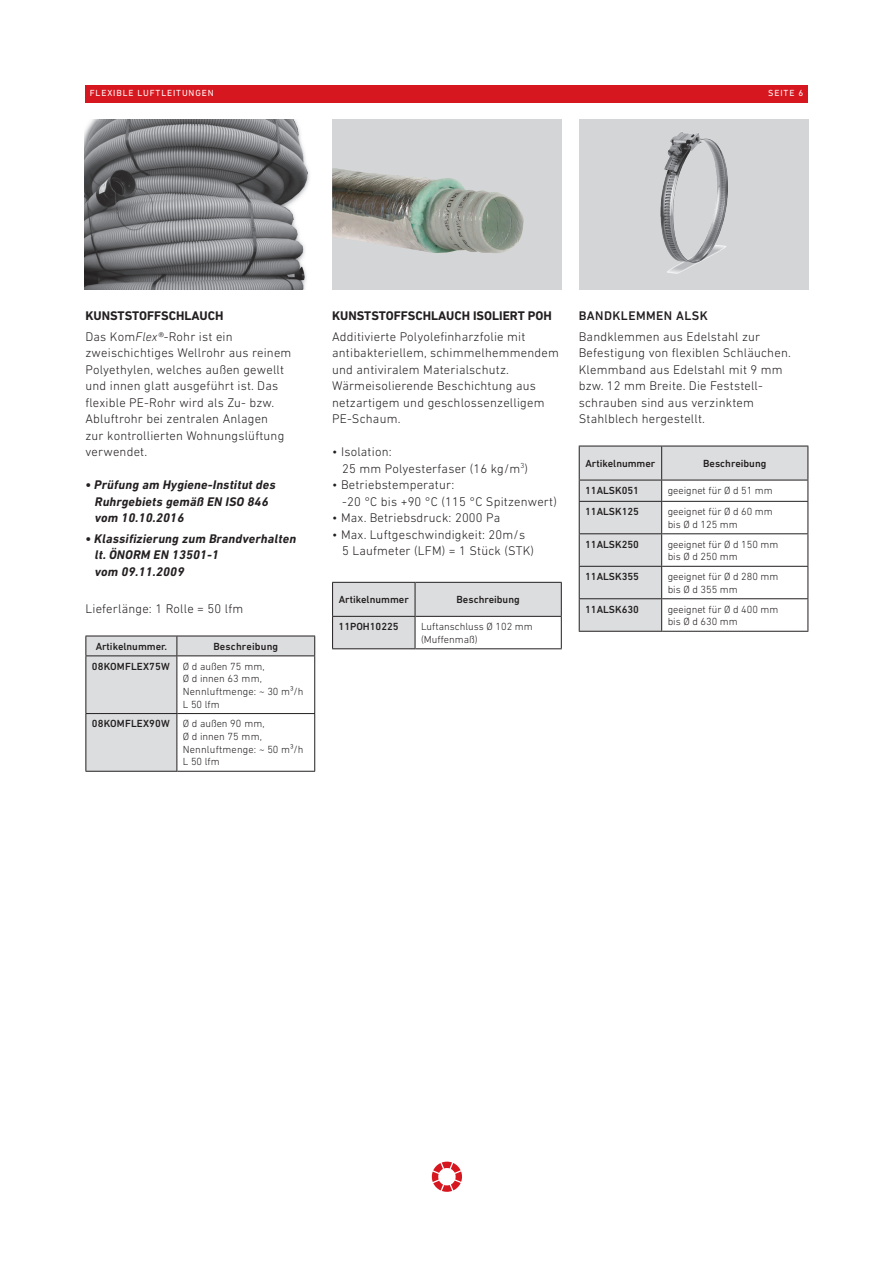
<style>
.page{position:relative;width:893px;height:1263px;background:#fff}
.page>*{position:absolute;margin:0;border:0;box-sizing:border-box;transform-origin:0 0}
.t1{font:300 12.75px/16.5px "DIN Next LT Pro";letter-spacing:.015em;color:#231f20}
.t2{font:italic 700 12.75px/16.5px "DIN Next LT Pro";letter-spacing:.015em;color:#231f20}
.t3{font:700 12.75px "DIN Next LT Pro";color:#231f20}
.t4{font:500 12.75px "DIN Next LT Pro";letter-spacing:.035em;color:#231f20}
.t5{font:300 10.5px/12.6px "DIN Next LT Pro";color:#231f20}
.t6{font:500 10.5px "DIN Next LT Pro";color:#231f20}
.t7{font:9px "DIN Next LT Pro";letter-spacing:.1em;color:#fff}
.s1{font-style:italic}
</style>
<div class="page">
<svg style="left:432px;top:1161px;width:30px;height:31px"></svg>
<div style="left:85px;top:85px;width:723px;height:17px;background:#d7171f"></div>
<hr style="left:177px;top:771px;width:138px;height:1px;background:#231f20">
<svg style="left:85px;top:636px;width:230px;height:135px"></svg>
<hr style="left:85px;top:655px;width:92px;height:1px;background:#231f20">
<hr style="left:85px;top:656px;width:1px;height:57px;background:#231f20">
<hr style="left:177px;top:656px;width:1px;height:57px;background:#231f20">
<hr style="left:85px;top:713px;width:92px;height:1px;background:#231f20">
<hr style="left:85px;top:714px;width:1px;height:57px;background:#231f20">
<hr style="left:177px;top:714px;width:1px;height:57px;background:#231f20">
<hr style="left:85px;top:771px;width:92px;height:1px;background:#231f20">
<div style="left:333px;top:583px;width:228px;height:33px;background:#dcdddf"></div>
<div style="left:333px;top:616px;width:82px;height:33px;background:#dcdddf"></div>
<hr style="left:332px;top:582px;width:83px;height:1px;background:#231f20">
<hr style="left:332px;top:583px;width:1px;height:33px;background:#231f20">
<hr style="left:415px;top:583px;width:1px;height:33px;background:#231f20">
<hr style="left:332px;top:616px;width:83px;height:1px;background:#231f20">
<hr style="left:332px;top:617px;width:1px;height:31px;background:#231f20">
<hr style="left:415px;top:617px;width:1px;height:31px;background:#231f20">
<hr style="left:332px;top:648px;width:83px;height:1px;background:#231f20">
<hr style="left:415px;top:582px;width:147px;height:1px;background:#231f20">
<hr style="left:561px;top:583px;width:1px;height:33px;background:#231f20">
<hr style="left:415px;top:616px;width:147px;height:1px;background:#231f20">
<hr style="left:561px;top:617px;width:1px;height:31px;background:#231f20">
<hr style="left:415px;top:648px;width:147px;height:1px;background:#231f20">
<hr style="left:579px;top:631px;width:83px;height:1px;background:#231f20">
<svg style="left:579px;top:446px;width:229px;height:185px"></svg>
<hr style="left:662px;top:501px;width:146px;height:1px;background:#231f20">
<hr style="left:807px;top:502px;width:1px;height:31px;background:#231f20">
<hr style="left:662px;top:533px;width:146px;height:1px;background:#231f20">
<hr style="left:807px;top:534px;width:1px;height:32px;background:#231f20">
<hr style="left:662px;top:566px;width:146px;height:1px;background:#231f20">
<hr style="left:807px;top:567px;width:1px;height:31px;background:#231f20">
<hr style="left:662px;top:598px;width:146px;height:1px;background:#231f20">
<hr style="left:807px;top:599px;width:1px;height:32px;background:#231f20">
<hr style="left:662px;top:631px;width:146px;height:1px;background:#231f20">
<div style="left:332px;top:119px;width:230px;height:171px;background:#d4d5d7"></div>
<img style="left:332px;top:168px;width:192px;height:85px">
<div style="left:579px;top:119px;width:229px;height:171px;background:#d4d5d7"></div>
<img style="left:660px;top:132px;width:68px;height:142px">
<img style="left:85px;top:119px;width:225px;height:171px">
<p class="t7" style="left:90px;top:88px;width:126px">FLEXIBLE LUFTLEITUNGEN</p>
<p class="t7" style="left:768px;top:88px;width:37px">SEITE 6</p>
<p class="t3" style="left:85px;top:308px;width:139px">KUNSTSTOFFSCHLAUCH</p>
<p class="t1" style="left:85px;top:328px;width:207px">Das Kom<span class="s1">Flex®</span>-Rohr ist ein zweischichtiges Wellrohr aus reinem<br>Polyethylen, welches außen gewellt und innen glatt ausgeführt ist. Das flexible PE-Rohr wird als Zu- bzw.<br>Abluftrohr bei zentralen Anlagen<br>zur kontrollierten Wohnungslüftung verwendet.</p>
<p class="t2" style="left:95px;top:476px;width:182px;text-indent:-9px">• Prüfung am Hygiene-Institut des<br>Ruhrgebiets gemäß EN ISO 846 vom 10.10.2016</p>
<p class="t2" style="left:95px;top:530px;width:203px;text-indent:-9px">• Klassifizierung zum Brandverhalten lt. ÖNORM EN 13501-1<br>vom 09.11.2009</p>
<p class="t1" style="left:85px;top:600px;width:159px">Lieferlänge: 1 Rolle = 50 lfm</p>
<p class="t6" style="left:96px;top:640px;width:73px">Artikelnummer.</p>
<p class="t6" style="left:213px;top:640px;width:66px">Beschreibung</p>
<p class="t6" style="left:92px;top:660px;width:79px">08KOMFLEX75W</p>
<p class="t5" style="left:183px;top:660px;width:122px">Ø d außen 75 mm,<br>Ø d innen 63 mm,<br>Nennluftmenge: ~ 30 m³/h<br>L 50 lfm</p>
<p class="t6" style="left:92px;top:718px;width:79px">08KOMFLEX90W</p>
<p class="t5" style="left:183px;top:717px;width:122px">Ø d außen 90 mm,<br>Ø d innen 75 mm,<br>Nennluftmenge: ~ 50 m³/h<br>L 50 lfm</p>
<p class="t3" style="left:332px;top:308px;width:221px">KUNSTSTOFFSCHLAUCH ISOLIERT POH</p>
<p class="t1" style="left:332px;top:328px;width:228px">Additivierte Polyolefinharzfolie mit antibakteriellem, schimmelhemmendem und antiviralem Materialschutz.<br>Wärmeisolierende Beschichtung aus netzartigem und geschlossenzelligem PE-Schaum.</p>
<p class="t1" style="left:342px;top:443px;width:188px;text-indent:-10px">• Isolation:<br>25 mm Polyesterfaser (16 kg/m<sup>3</sup>)</p>
<p class="t1" style="left:342px;top:476px;width:216px;text-indent:-10px">• Betriebstemperatur:<br>-20 °C bis +90 °C (115 °C Spitzenwert)</p>
<p class="t1" style="left:332px;top:509px;width:170px">• Max. Betriebsdruck: 2000 Pa</p>
<p class="t1" style="left:342px;top:526px;width:193px;text-indent:-10px">• Max. Luftgeschwindigkeit: 20m/s<br>5 Laufmeter (LFM) = 1 Stück (STK)</p>
<p class="t6" style="left:339px;top:594px;width:71px">Artikelnummer</p>
<p class="t6" style="left:457px;top:594px;width:65px">Beschreibung</p>
<p class="t6" style="left:339px;top:620px;width:62px">11POH10225</p>
<p class="t5" style="left:421px;top:620px;width:113px">Luftanschluss Ø 102 mm (Muffenmaß)</p>
<p class="t4" style="left:579px;top:308px;width:131px">BANDKLEMMEN ALSK</p>
<p class="t1" style="left:579px;top:328px;width:214px">Bandklemmen aus Edelstahl zur<br>Befestigung von flexiblen Schläuchen.<br>Klemmband aus Edelstahl mit 9 mm bzw. 12 mm Breite. Die Feststell&shy;schrauben sind aus verzinktem<br>Stahlblech hergestellt.</p>
<p class="t6" style="left:585px;top:457px;width:71px">Artikelnummer</p>
<p class="t6" style="left:703px;top:457px;width:65px">Beschreibung</p>
<p class="t6" style="left:585px;top:484px;width:55px">11ALSK051</p>
<p class="t5" style="left:668px;top:484px;width:107px">geeignet für Ø d 51 mm</p>
<p class="t6" style="left:585px;top:505px;width:55px">11ALSK125</p>
<p class="t5" style="left:668px;top:505px;width:107px">geeignet für Ø d 60 mm bis Ø d 125 mm</p>
<p class="t6" style="left:585px;top:538px;width:55px">11ALSK250</p>
<p class="t5" style="left:668px;top:538px;width:112px">geeignet für Ø d 150 mm bis Ø d 250 mm</p>
<p class="t6" style="left:585px;top:570px;width:55px">11ALSK355</p>
<p class="t5" style="left:668px;top:570px;width:112px">geeignet für Ø d 280 mm bis Ø d 355 mm</p>
<p class="t6" style="left:585px;top:603px;width:55px">11ALSK630</p>
<p class="t5" style="left:668px;top:603px;width:112px">geeignet für Ø d 400 mm bis Ø d 630 mm</p>
</div>
